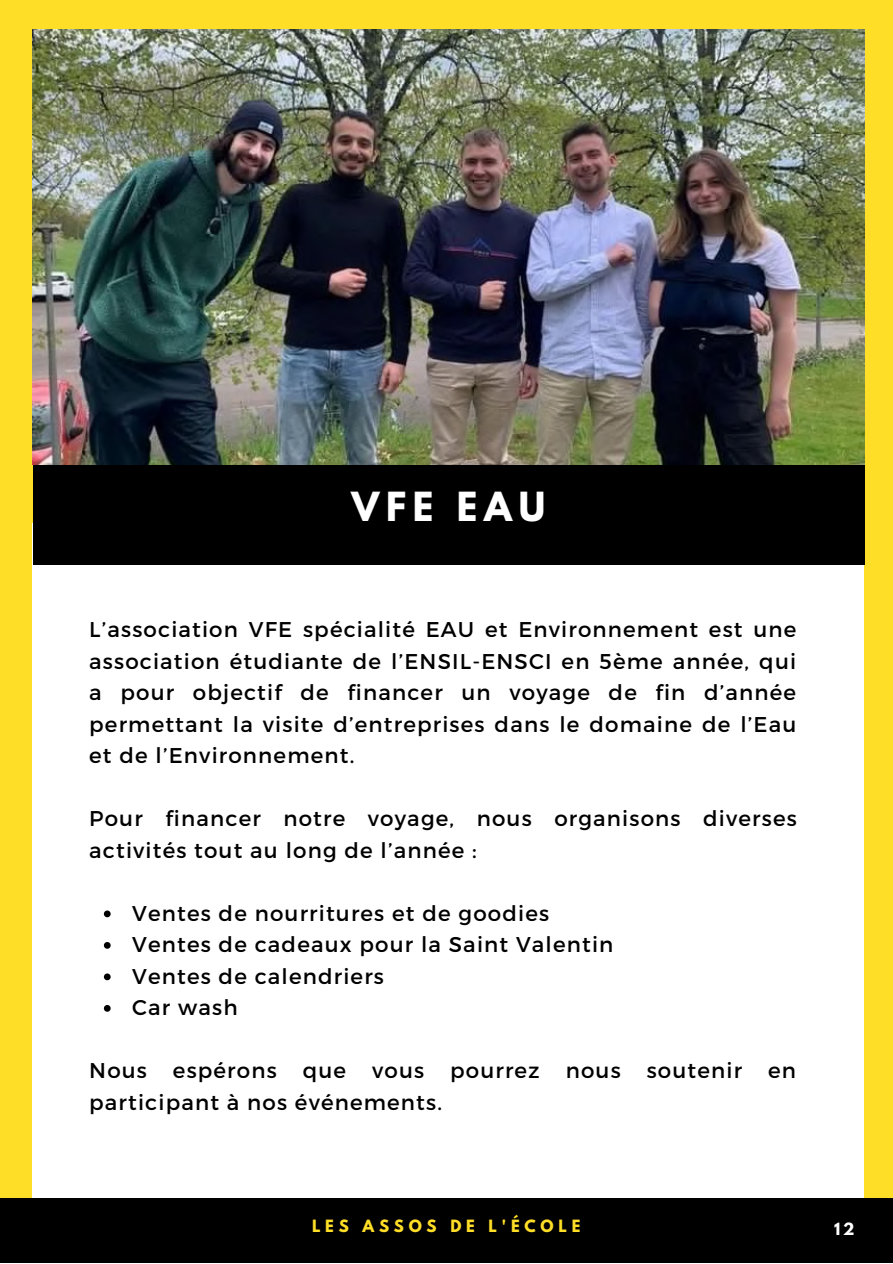
<style>
.page{position:relative;width:893px;height:1264px;background:#fff}
.page>*{position:absolute;margin:0;border:0;box-sizing:border-box;transform-origin:0 0}
.t1{font:700 35.55px "League Spartan";letter-spacing:.19em;color:#fff}
.t2{font:21.3px/31.5px "Montserrat";letter-spacing:.055em;color:#000}
.t3{font:700 15px "League Spartan";letter-spacing:.32em;color:#ffde27}
.t4{font:700 15px "League Spartan";color:#fff}
</style>
<div class="page">
<div style="left:0;top:0;width:892px;height:1262px;background:#ffde27"></div>
<div style="left:32px;top:522px;width:831px;height:740px;background:#fff"></div>
<div style="left:33px;top:463px;width:831px;height:101px;background:#000"></div>
<img style="left:33px;top:29px;width:831px;height:435px">
<div style="left:0;top:1198px;width:892px;height:64px;background:#000"></div>
<svg style="left:104px;top:910px;width:7px;height:7px"></svg>
<svg style="left:104px;top:942px;width:7px;height:6px"></svg>
<svg style="left:104px;top:973px;width:7px;height:7px"></svg>
<svg style="left:104px;top:1005px;width:7px;height:6px"></svg>
<p class="t1" style="left:351px;top:489px;width:195px">VFE EAU</p>
<p class="t2" style="left:89px;top:613px;width:708px;text-align:justify">L’association VFE spécialité EAU et Environnement est une association étudiante de l’ENSIL-ENSCI en 5ème année, qui a pour objectif de financer un voyage de fin d’année permettant la visite d’entreprises dans le domaine de l’Eau et de l’Environnement.</p>
<p class="t2" style="left:89px;top:801px;width:709px">Pour financer notre voyage, nous organisons diverses activités tout au long de l’année :</p>
<p class="t2" style="left:132px;top:896px;width:418px">Ventes de nourritures et de goodies</p>
<p class="t2" style="left:132px;top:927px;width:482px">Ventes de cadeaux pour la Saint Valentin</p>
<p class="t2" style="left:132px;top:959px;width:253px">Ventes de calendriers</p>
<p class="t2" style="left:132px;top:990px;width:107px">Car wash</p>
<p class="t2" style="left:89px;top:1053px;width:708px">Nous espérons que vous pourrez nous soutenir en participant à nos événements.</p>
<p class="t3" style="left:312px;top:1218px;width:270px">LES ASSOS DE L'ÉCOLE</p>
<p class="t4" style="left:834px;top:1221px;width:22px">12</p>
</div>
